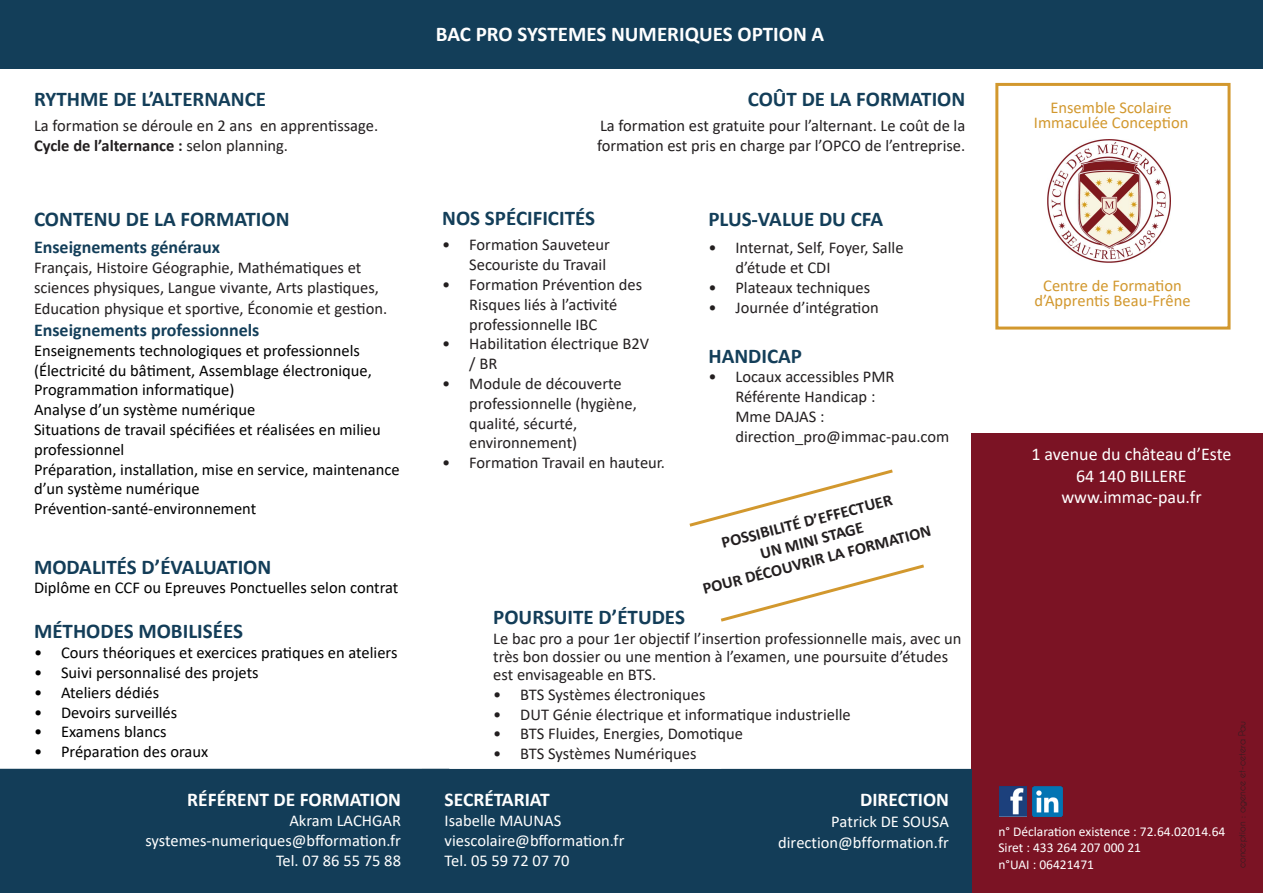
<style>
.page{position:relative;width:1263px;height:893px;background:#fff}
.page>*{position:absolute;margin:0;border:0;box-sizing:border-box;transform-origin:0 0}
.t1{font:700 21px "Calibri";color:#133e59}
.t2{font:700 21px "Calibri";color:#133d58}
.t3{font:700 21px "Calibri";color:#fff}
.t4{font:700 19.5px "Calibri";color:#fff}
.t5{font:18px "Calibri";color:#fff}
.t6{font:700 18px "Calibri";color:#133e59}
.t7{font:16.5px/19.8px "Calibri";color:#231f20}
.t8{font:16.5px/19.8px "Calibri";color:#000001}
.t9{font:16.5px/19.8px "Calibri";color:#fff;text-align:right}
.t10{font:700 16.5px/20px "Calibri";color:#231f20;text-align:center}
.t11{font:16.5px/15px "Calibri";color:#d2982e;text-align:center}
.t12{font:13.5px/16.2px "Calibri";color:#fff}
.t13{font:9px "Caviar Dreams";color:#231f20}
.s1{font-weight:400}
</style>
<div class="page">
<div style="left:0;top:769px;width:422px;height:124px;background:#133d58"></div>
<div style="left:422px;top:769px;width:299px;height:124px;background:#133d58"></div>
<div style="left:972px;top:433px;width:291px;height:460px;background:#7b1324"></div>
<div style="left:995px;top:83px;width:235px;height:247px;border:3px solid #d2982e"></div>
<div style="left:0;top:0;width:1263px;height:69px;background:#133e59"></div>
<svg style="left:689px;top:469px;width:204px;height:58px"></svg>
<svg style="left:721px;top:564px;width:203px;height:58px"></svg>
<img style="left:999px;top:786px;width:27px;height:30px">
<img style="left:1033px;top:786px;width:29px;height:30px">
<div style="left:721px;top:769px;width:251px;height:124px;background:#133d58"></div>
<img style="left:1047px;top:140px;width:123px;height:123px">
<p class="t1" style="left:34px;top:84px;width:234px">RYTHME DE L’ALTERNANCE</p>
<p class="t7" style="left:34px;top:115px;width:346px">La formation se déroule en 2 ans en apprentissage.</p>
<p class="t10" style="left:34px;top:135px;width:256px">Cycle de l’alternance : <span class="s1">selon planning.</span></p>
<p class="t1" style="left:34px;top:204px;width:257px">CONTENU DE LA FORMATION</p>
<p class="t6" style="left:34px;top:235px;width:187px">Enseignements généraux</p>
<p class="t7" style="left:34px;top:257px;width:347px">Français, Histoire Géographie, Mathématiques et sciences physiques, Langue vivante, Arts plastiques,</p>
<p class="t7" style="left:34px;top:299px;width:355px">Education physique et sportive, Économie et gestion.</p>
<p class="t6" style="left:34px;top:317px;width:227px">Enseignements professionnels</p>
<p class="t8" style="left:34px;top:340px;width:367px">Enseignements technologiques et professionnels (Électricité du bâtiment, Assemblage électronique, Programmation informatique)<br>Analyse d’un système numérique<br>Situations de travail spécifiées et réalisées en milieu professionnel<br>Préparation, installation, mise en service, maintenance d’un système numérique</p>
<p class="t8" style="left:34px;top:498px;width:224px">Prévention-santé-environnement</p>
<p class="t2" style="left:34px;top:552px;width:239px">MODALITÉS D’ÉVALUATION</p>
<p class="t8" style="left:34px;top:578px;width:366px">Diplôme en CCF ou Epreuves Ponctuelles selon contrat</p>
<p class="t2" style="left:34px;top:617px;width:210px">MÉTHODES MOBILISÉES</p>
<p class="t8" style="left:34px;top:642px;width:365px">• Cours théoriques et exercices pratiques en ateliers</p>
<p class="t8" style="left:34px;top:662px;width:226px">• Suivi personnalisé des projets</p>
<p class="t8" style="left:34px;top:682px;width:127px">• Ateliers dédiés</p>
<p class="t8" style="left:34px;top:702px;width:145px">• Devoirs surveillés</p>
<p class="t8" style="left:34px;top:722px;width:134px">• Examens blancs</p>
<p class="t8" style="left:34px;top:741px;width:176px">• Préparation des oraux</p>
<p class="t4" style="left:187px;top:786px;width:215px">RÉFÉRENT DE FORMATION</p>
<p class="t9" style="left:289px;top:810px;width:113px">Akram LACHGAR</p>
<p class="t9" style="left:145px;top:830px;width:257px">systemes-numeriques@bfformation.fr<br>Tel. 07 86 55 75 88</p>
<p class="t3" style="left:436px;top:19px;width:390px">BAC PRO SYSTEMES NUMERIQUES OPTION A</p>
<p class="t1" style="left:748px;top:84px;width:219px">COÛT DE LA FORMATION</p>
<p class="t7" style="left:597px;top:116px;width:370px">La formation est gratuite pour l’alternant. Le coût de la formation est pris en charge par l’OPCO de l’entreprise.</p>
<p class="t1" style="left:442px;top:203px;width:154px">NOS SPÉCIFICITÉS</p>
<p class="t7" style="left:442px;top:235px;width:169px;text-align:right">• Formation Sauveteur<br>Secouriste du Travail</p>
<p class="t7" style="left:469px;top:274px;width:174px;text-indent:-27px">• Formation Prévention des<br>Risques liés à l’activité professionnelle IBC</p>
<p class="t7" style="left:469px;top:334px;width:181px;text-indent:-27px">• Habilitation électrique B2V / BR</p>
<p class="t7" style="left:469px;top:373px;width:169px;text-indent:-27px">• Module de découverte professionnelle (hygiène, qualité, sécurté, environnement)</p>
<p class="t7" style="left:442px;top:452px;width:224px">• Formation Travail en hauteur.</p>
<p class="t1" style="left:708px;top:204px;width:176px">PLUS-VALUE DU CFA</p>
<p class="t7" style="left:735px;top:237px;width:170px;text-indent:-27px">• Internat, Self, Foyer, Salle d’étude et CDI</p>
<p class="t7" style="left:708px;top:277px;width:163px">• Plateaux techniques</p>
<p class="t7" style="left:708px;top:297px;width:172px">• Journée d’intégration</p>
<p class="t1" style="left:708px;top:341px;width:95px">HANDICAP</p>
<p class="t7" style="left:735px;top:366px;width:215px;text-indent:-27px">• Locaux accessibles PMR<br>Référente Handicap :<br>Mme DAJAS : direction_pro@immac-pau.com</p>
<p class="t10" style="left:719px;top:534px;width:177px;rotate:-15deg">POSSIBILITÉ D’EFFECTUER<br>UN MINI STAGE</p>
<p class="t10" style="left:700px;top:580px;width:237px;rotate:-15deg">POUR DÉCOUVRIR LA FORMATION</p>
<p class="t2" style="left:493px;top:602px;width:193px">POURSUITE D’ÉTUDES</p>
<p class="t7" style="left:493px;top:629px;width:470px;line-height:18px">Le bac pro a pour 1er objectif l’insertion professionnelle mais, avec un très bon dossier ou une mention à l’examen, une poursuite d’études est envisageable en BTS.</p>
<p class="t7" style="left:493px;top:684px;width:214px">• BTS Systèmes électroniques</p>
<p class="t7" style="left:493px;top:704px;width:359px">• DUT Génie électrique et informatique industrielle</p>
<p class="t7" style="left:493px;top:724px;width:251px">• BTS Fluides, Energies, Domotique</p>
<p class="t7" style="left:493px;top:743px;width:205px">• BTS Systèmes Numériques</p>
<p class="t4" style="left:445px;top:786px;width:107px">SECRÉTARIAT</p>
<p class="t9" style="left:445px;top:810px;width:181px;text-align:left">Isabelle MAUNAS viescolaire@bfformation.fr<br>Tel. 05 59 72 07 70</p>
<p class="t4" style="left:860px;top:786px;width:91px">DIRECTION</p>
<p class="t9" style="left:778px;top:810px;width:172px;line-height:21.6px">Patrick DE SOUSA direction@bfformation.fr</p>
<p class="t11" style="left:1034px;top:99px;width:156px">Ensemble Scolaire<br>Immaculée Conception</p>
<p class="t11" style="left:1034px;top:277px;width:158px">Centre de Formation d’Apprentis Beau-Frêne</p>
<p class="t5" style="left:1031px;top:441px;width:202px">1 avenue du château d’Este</p>
<p class="t5" style="left:1076px;top:463px;width:112px">64 140 BILLERE</p>
<p class="t5" style="left:1061px;top:485px;width:142px">www.immac-pau.fr</p>
<p class="t12" style="left:998px;top:823px;width:228px">n° Déclaration existence : 72.64.02014.64</p>
<p class="t12" style="left:998px;top:839px;width:144px">Siret : 433 264 207 000 21 n°UAI : 06421471</p>
<p class="t13" style="left:1236px;top:868px;width:149px;rotate:-90deg">conception : agence et-cetera Pau</p>
</div>
